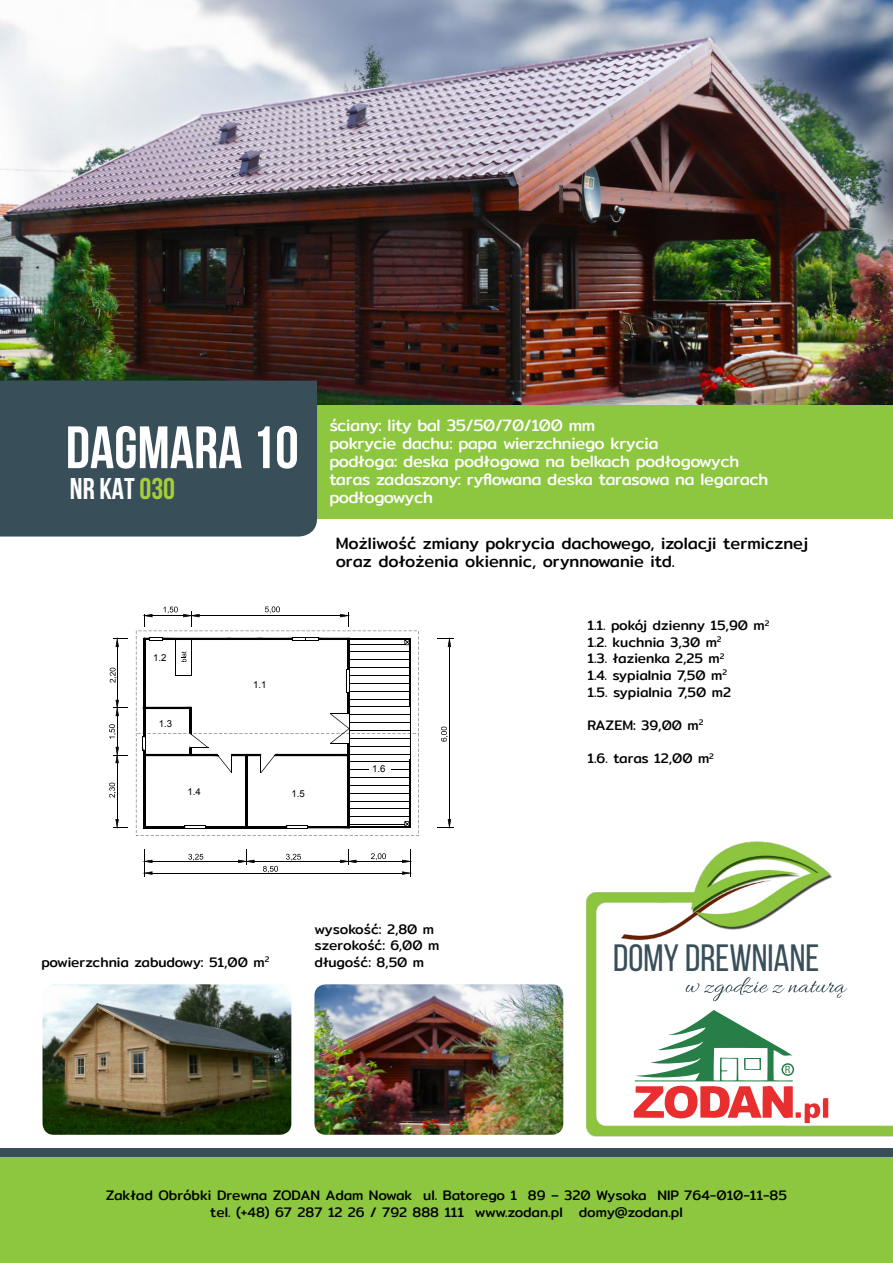
<style>
.page{position:relative;width:893px;height:1263px;background:#fff}
.page>*{position:absolute;margin:0;border:0;box-sizing:border-box;transform-origin:0 0}
.t1{font:700 59.7px "Bebas Neue";color:#fff}
.t2{font:38.1px "Bebas Neue";color:#384f5a}
.t3{font:700 30px "Bebas Neue";color:#fff}
.t4{font:16.5px/18px "Mitr";letter-spacing:-.02em;color:#fff}
.t5{font:16.5px/18px "Mitr";color:#000}
.t6{font:13.8px/16.6px "Mitr";color:#000}
.t7{font:10.5px "Myriad Pro";color:#287e47}
.t8{font:9.6px "Arial";color:#000}
.s1{color:#a6ce39}
</style>
<div class="page">
<img style="left:0;top:0;width:893px;height:405px">
<div style="left:0;top:405px;width:893px;height:113px;background:#8dc63f"></div>
<img style="left:586px;top:841px;width:307px;height:296px">
<div style="left:0;top:1148px;width:893px;height:115px;background:#8dc63f"></div>
<div style="left:0;top:381px;width:317px;height:155px;background:#384f5a"></div>
<img style="left:314px;top:984px;width:249px;height:151px">
<img style="left:43px;top:984px;width:248px;height:151px">
<svg style="left:686px;top:977px;width:161px;height:24px"></svg>
<svg style="left:634px;top:1010px;width:194px;height:113px"></svg>
<div style="left:782px;top:1064px;width:11px;height:11px;background:#fff;border-radius:50%"></div>
<div style="left:781px;top:1063px;width:13px;height:13px;border:2px solid #287e47;border-radius:50%"></div>
<div style="left:0;top:1148px;width:893px;height:9px;background:#384f5a"></div>
<svg style="left:110px;top:668px;width:7px;height:15px"></svg>
<svg style="left:109px;top:724px;width:7px;height:15px"></svg>
<svg style="left:109px;top:783px;width:7px;height:15px"></svg>
<svg style="left:265px;top:606px;width:15px;height:7px"></svg>
<svg style="left:188px;top:854px;width:15px;height:7px"></svg>
<svg style="left:286px;top:854px;width:15px;height:7px"></svg>
<svg style="left:263px;top:866px;width:15px;height:7px"></svg>
<svg style="left:441px;top:727px;width:7px;height:15px"></svg>
<svg style="left:371px;top:853px;width:15px;height:7px"></svg>
<svg style="left:136px;top:631px;width:283px;height:205px"></svg>
<hr style="left:152px;top:615px;width:32px;height:1px;background:#000">
<svg style="left:142px;top:614px;width:10px;height:13px"></svg>
<hr style="left:117px;top:647px;width:1px;height:53px;background:#000">
<svg style="left:113px;top:637px;width:15px;height:10px"></svg>
<hr style="left:117px;top:716px;width:1px;height:31px;background:#000">
<svg style="left:113px;top:700px;width:15px;height:16px"></svg>
<hr style="left:117px;top:763px;width:1px;height:56px;background:#000">
<svg style="left:113px;top:747px;width:15px;height:16px"></svg>
<svg style="left:113px;top:819px;width:15px;height:10px"></svg>
<hr style="left:199px;top:615px;width:141px;height:1px;background:#000">
<svg style="left:163px;top:607px;width:37px;height:20px"></svg>
<svg style="left:340px;top:612px;width:10px;height:15px"></svg>
<hr style="left:449px;top:647px;width:1px;height:172px;background:#000">
<svg style="left:437px;top:819px;width:16px;height:10px"></svg>
<svg style="left:437px;top:637px;width:16px;height:10px"></svg>
<hr style="left:152px;top:861px;width:86px;height:1px;background:#000">
<hr style="left:254px;top:861px;width:86px;height:1px;background:#000">
<svg style="left:238px;top:849px;width:16px;height:16px"></svg>
<hr style="left:152px;top:873px;width:250px;height:1px;background:#000">
<svg style="left:142px;top:849px;width:10px;height:28px"></svg>
<svg style="left:402px;top:849px;width:10px;height:28px"></svg>
<hr style="left:356px;top:861px;width:46px;height:1px;background:#000">
<svg style="left:340px;top:849px;width:16px;height:16px"></svg>
<svg style="left:137px;top:637px;width:282px;height:192px"></svg>
<h1 class="t1" style="left:66px;top:415px;width:235px">DAGMARA 10</h1>
<h3 class="t3" style="left:70px;top:472px;width:107px">nR KAT <span class="s1">030</span></h3>
<p class="t8" style="left:153px;top:651px;width:15px">1.2</p>
<p class="t8" style="left:159px;top:717px;width:15px">1.3</p>
<p class="t8" style="left:253px;top:678px;width:15px">1.1</p>
<p class="t8" style="left:187px;top:785px;width:15px">1.4</p>
<p class="t8" style="left:291px;top:787px;width:15px">1.5</p>
<p class="t4" style="left:329px;top:416px;width:440px">ściany: lity bal 35/50/70/100 mm<br>pokrycie dachu: papa wierzchniego krycia<br>podłoga: deska podłogowa na belkach podłogowych taras zadaszony: ryflowana deska tarasowa na legarach podłogowych</p>
<p class="t5" style="left:336px;top:534px;width:474px">Możliwość zmiany pokrycia dachowego, izolacji termicznej oraz dołożenia okiennic, orynnowanie itd.</p>
<p class="t8" style="left:372px;top:762px;width:15px">1.6</p>
<p class="t6" style="left:587px;top:617px;width:183px">1.1. pokój dzienny 15,90 m<sup>2<br></sup>1.2. kuchnia 3,30 m<sup>2<br></sup>1.3. łazienka 2,25 m<sup>2<br></sup>1.4. sypialnia 7,50 m<sup>2<br></sup>1.5. sypialnia 7,50 m2</p>
<p class="t6" style="left:587px;top:717px;width:117px">RAZEM: 39,00 m<sup>2</sup></p>
<p class="t6" style="left:587px;top:750px;width:128px">1.6. taras 12,00 m<sup>2</sup></p>
<p class="t6" style="left:41px;top:954px;width:229px">powierzchnia zabudowy: 51,00 m<sup>2</sup></p>
<p class="t6" style="left:314px;top:921px;width:126px">wysokość: 2,80 m szerokość: 6,00 m długość: 8,50 m</p>
<h2 class="t2" style="left:613px;top:937px;width:207px">DOMY DREWNIANE</h2>
<p class="t7" style="left:785px;top:1063px;width:7px">R</p>
<p class="t6" style="left:106px;top:1187px;width:682px;text-align:center">Zakład Obróbki Drewna ZODAN Adam Nowak ul. Batorego 1 89 – 320 Wysoka NIP 764-010-11-85 tel. (+48) 67 287 12 26 / 792 888 111 www.zodan.pl domy@zodan.pl</p>
</div>
